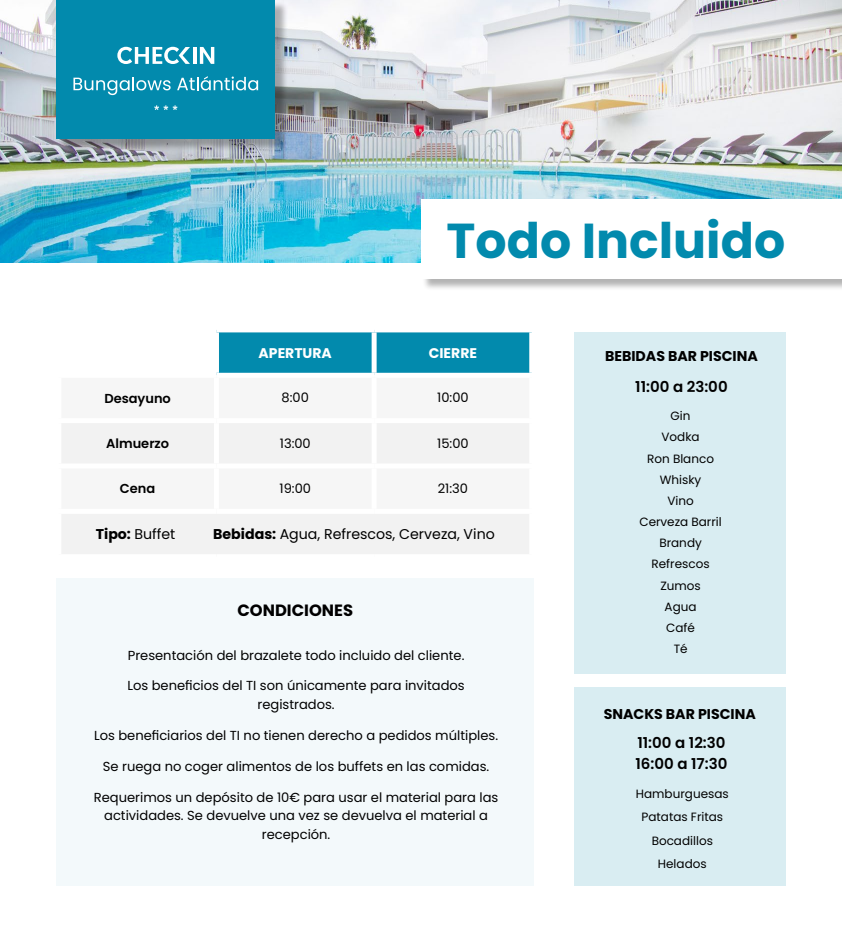
<style>
.page{position:relative;width:842px;height:927px;background:#fff}
.page>*{position:absolute;margin:0;border:0;box-sizing:border-box;transform-origin:0 0}
.t1{font:700 49px "Poppins";color:#028aad}
.t2{font:700 16.4px "Poppins";color:#000}
.t3{font:600 15px/21.1px "Poppins";color:#000}
.t4{font:14.2px "Poppins";color:#000}
.t5{font:700 14.2px "Poppins";color:#000}
.t6{font:700 14px "Poppins";color:#fff}
.t7{font:13.1px/18.5px "Poppins";color:#000;text-align:center}
.t8{font:13px "Poppins";color:#000}
.t9{font:600 13px "Poppins";color:#000}
.t10{font:12px/21.2px "Poppins";color:#000;text-align:center}
.s1{font-weight:700}
</style>
<div class="page">
<img style="left:0;top:0;width:842px;height:263px">
<div style="left:58px;top:1px;width:230px;height:151px;background:#000;opacity:.3"></div>
<div style="left:56px;top:0;width:219px;height:139px;background:#028aad"></div>
<svg style="left:73px;top:77px;width:98px;height:18px"></svg>
<svg style="left:177px;top:76px;width:81px;height:14px"></svg>
<hr style="left:193px;top:47px;width:3px;height:17px;background:#fff">
<svg style="left:200px;top:47px;width:14px;height:17px"></svg>
<svg style="left:117px;top:47px;width:73px;height:17px"></svg>
<svg style="left:154px;top:105px;width:23px;height:5px"></svg>
<div style="left:56px;top:578px;width:478px;height:308px;background:#f3f9fb"></div>
<div style="left:422px;top:200px;width:420px;height:91px;background:#000;opacity:.3"></div>
<div style="left:421px;top:199px;width:421px;height:79px;background:#fff"></div>
<div style="left:574px;top:332px;width:212px;height:342px;background:#d9edf2"></div>
<div style="left:574px;top:688px;width:212px;height:198px;background:#d9edf2"></div>
<div style="left:219px;top:332px;width:310px;height:41px;background:#028aad"></div>
<div style="left:62px;top:423px;width:467px;height:131px;background:#f2f2f2"></div>
<div style="left:372px;top:332px;width:5px;height:41px;background:#fff"></div>
<div style="left:214px;top:423px;width:5px;height:40px;background:#fff"></div>
<div style="left:372px;top:423px;width:5px;height:40px;background:#fff"></div>
<div style="left:56px;top:463px;width:160px;height:5px;background:#fff"></div>
<div style="left:216px;top:463px;width:158px;height:5px;background:#fff"></div>
<div style="left:214px;top:468px;width:5px;height:41px;background:#fff"></div>
<div style="left:374px;top:463px;width:160px;height:5px;background:#fff"></div>
<div style="left:372px;top:468px;width:5px;height:41px;background:#fff"></div>
<div style="left:56px;top:509px;width:160px;height:5px;background:#fff"></div>
<div style="left:216px;top:509px;width:158px;height:5px;background:#fff"></div>
<div style="left:374px;top:509px;width:160px;height:5px;background:#fff"></div>
<h1 class="t1" style="left:447px;top:212px;width:340px">Todo Incluido</h1>
<p class="t6" style="left:259px;top:344px;width:75px">APERTURA</p>
<p class="t6" style="left:429px;top:344px;width:50px">CIERRE</p>
<p class="t9" style="left:104px;top:390px;width:68px">Desayuno</p>
<p class="t8" style="left:282px;top:390px;width:29px">8:00</p>
<p class="t8" style="left:437px;top:390px;width:33px">10:00</p>
<p class="t9" style="left:106px;top:436px;width:64px">Almuerzo</p>
<p class="t8" style="left:280px;top:436px;width:32px">13:00</p>
<p class="t8" style="left:437px;top:436px;width:33px">15:00</p>
<p class="t9" style="left:120px;top:481px;width:37px">Cena</p>
<p class="t8" style="left:280px;top:481px;width:33px">19:00</p>
<p class="t8" style="left:438px;top:481px;width:32px">21:30</p>
<p class="t4" style="left:96px;top:526px;width:81px"><span class="s1">Tipo:</span> Buffet</p>
<p class="t4" style="left:213px;top:526px;width:283px"><span class="s1">Bebidas:</span> Agua, Refrescos, Cerveza, Vino</p>
<p class="t2" style="left:237px;top:600px;width:117px">CONDICIONES</p>
<p class="t7" style="left:128px;top:646px;width:338px">Presentación del brazalete todo incluido del cliente.</p>
<p class="t7" style="left:127px;top:677px;width:339px">Los beneficios del TI son únicamente para invitados registrados.</p>
<p class="t7" style="left:94px;top:726px;width:405px">Los beneficiarios del TI no tienen derecho a pedidos múltiples.</p>
<p class="t7" style="left:103px;top:757px;width:388px">Se ruega no coger alimentos de los buffets en las comidas.</p>
<p class="t7" style="left:94px;top:788px;width:406px">Requerimos un depósito de 10€ para usar el material para las actividades. Se devuelve una vez se devuelva el material a recepción.</p>
<p class="t5" style="left:605px;top:348px;width:154px">BEBIDAS BAR PISCINA</p>
<p class="t3" style="left:635px;top:376px;width:94px">11:00 a 23:00</p>
<p class="t10" style="left:639px;top:405px;width:84px">Gin<br>Vodka<br>Ron Blanco<br>Whisky<br>Vino<br>Cerveza Barril<br>Brandy<br>Refrescos<br>Zumos<br>Agua<br>Café<br>Té</p>
<p class="t5" style="left:604px;top:706px;width:154px">SNACKS BAR PISCINA</p>
<p class="t3" style="left:635px;top:732px;width:93px">11:00 a 12:30<br>16:00 a 17:30</p>
<p class="t10" style="left:636px;top:781px;width:94px;line-height:23.7px">Hamburguesas<br>Patatas Fritas<br>Bocadillos<br>Helados</p>
</div>
